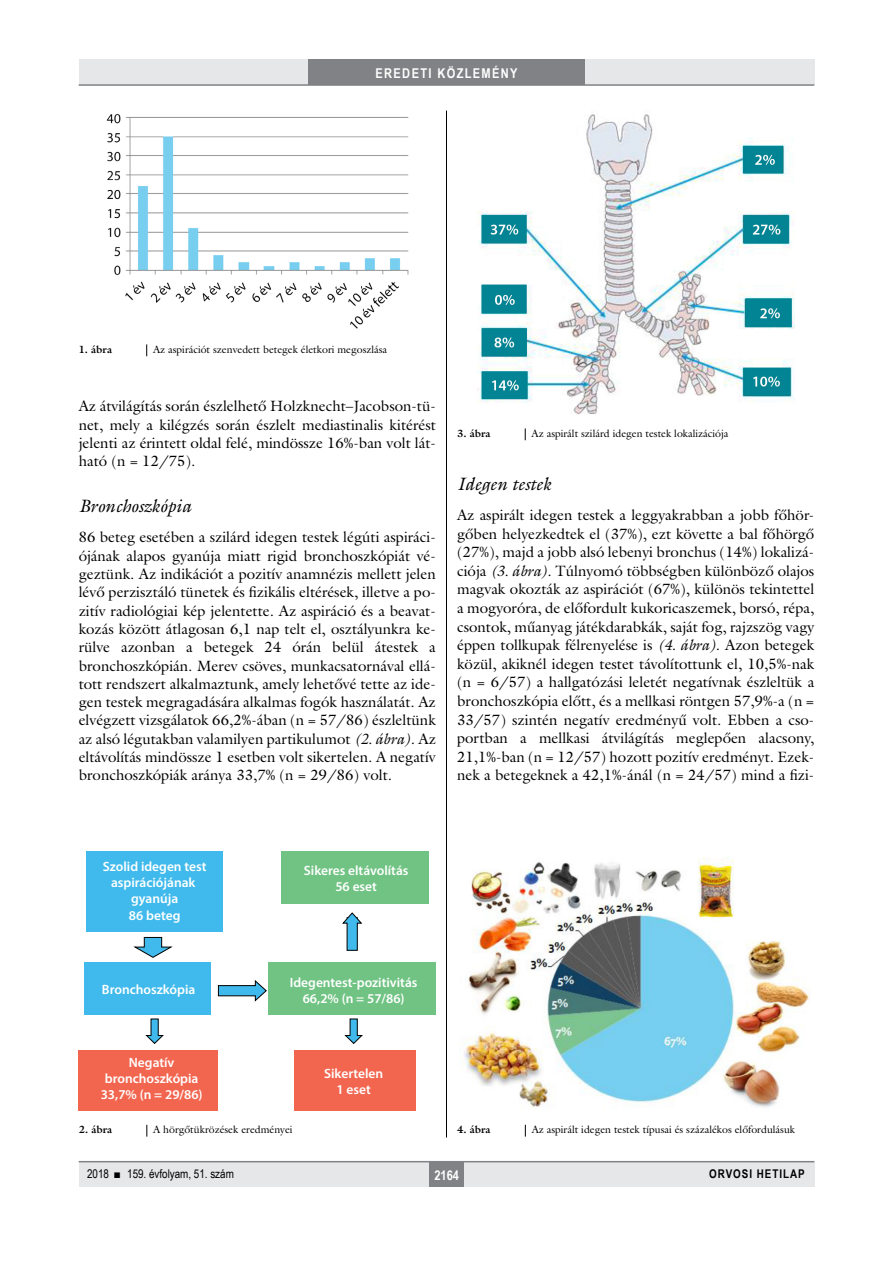
<style>
.page{position:relative;width:893px;height:1263px;background:#fff}
.page>*{position:absolute;margin:0;border:0;box-sizing:border-box;transform-origin:0 0}
.alcimkurziv{font:italic 18px "Galliard Reg";color:#000}
.Body_tompa{font:15px/18.3px "Galliard Reg";color:#000;text-align:justify}
.t1{font:600 13.5px/16.2px "Myriad Pro";color:#fff;text-align:center}
.t2{font:700 13.5px "Arial Narrow";letter-spacing:.1em;color:#fff}
.t3{font:12px "Arial Narrow";color:#000}
.t4{font:700 12px "Arial Narrow";letter-spacing:.08em;color:#000}
.kepalairas2{font:10.5px "Galliard Reg";color:#000}
.kepalairas1{font:700 10.5px "Galliard Reg";color:#000}
.s1{font-style:italic}
</style>
<div class="page">
<div style="left:79px;top:1161px;width:735px;height:25px;background:#e6e7e8"></div>
<hr style="left:79px;top:1161px;width:735px;height:1px;background:#808285">
<div style="left:430px;top:1161px;width:34px;height:25px;background:#808285"></div>
<div style="left:79px;top:60px;width:735px;height:25px;background:#e6e7e8"></div>
<div style="left:308px;top:60px;width:277px;height:25px;background:#808285"></div>
<hr style="left:79px;top:84px;width:735px;height:2px;background:#808285">
<hr style="left:446px;top:111px;width:1px;height:1026px;background:#000">
<img style="left:106px;top:113px;width:303px;height:216px">
<svg style="left:146px;top:344px;width:1px;height:12px"></svg>
<div style="left:87px;top:851px;width:136px;height:81px;background:#40baec"></div>
<svg style="left:133px;top:937px;width:40px;height:21px"></svg>
<div style="left:84px;top:962px;width:127px;height:52px;background:#40baec"></div>
<svg style="left:145px;top:1018px;width:19px;height:26px"></svg>
<svg style="left:344px;top:1018px;width:19px;height:26px"></svg>
<svg style="left:342px;top:912px;width:20px;height:39px"></svg>
<svg style="left:218px;top:980px;width:49px;height:22px"></svg>
<div style="left:282px;top:851px;width:147px;height:52px;background:#70c383"></div>
<div style="left:268px;top:962px;width:168px;height:52px;background:#70c383"></div>
<div style="left:79px;top:1050px;width:139px;height:60px;background:#f26650"></div>
<div style="left:294px;top:1050px;width:121px;height:60px;background:#f26650"></div>
<svg style="left:525px;top:428px;width:1px;height:12px"></svg>
<img style="left:477px;top:114px;width:317px;height:301px">
<img style="left:460px;top:858px;width:351px;height:250px">
<p class="t2" style="left:375px;top:63px;width:144px">EREDETI KÖZLEMÉNY</p>
<p class="kepalairas1" style="left:79px;top:342px;width:35px">1. ábra</p>
<p class="kepalairas2" style="left:153px;top:343px;width:236px">Az aspirációt szenvedett betegek életkori megoszlása</p>
<p class="Body_tompa" style="left:79px;top:397px;width:359px">Az átvilágítás során észlelhető Holzknecht–Jacobson-tü&shy;net, mely a kilégzés során észlelt mediastinalis kitérést jelenti az érintett oldal felé, mindössze 16%-ban volt lát&shy;ható (n = 12/75).</p>
<p class="alcimkurziv" style="left:79px;top:495px;width:114px">Bronchoszkópia</p>
<p class="Body_tompa" style="left:79px;top:528px;width:359px">86 beteg esetében a szilárd idegen testek légúti aspiráci&shy;ójának alapos gyanúja miatt rigid bronchoszkópiát vé&shy;geztünk. Az indikációt a pozitív anamnézis mellett jelen lévő perzisztáló tünetek és fizikális eltérések, illetve a po&shy;zitív radiológiai kép jelentette. Az aspiráció és a beavat&shy;kozás között átlagosan 6,1 nap telt el, osztályunkra ke&shy;rülve azonban a betegek 24 órán belül átestek a bronchoszkópián. Merev csöves, munkacsatornával ellá&shy;tott rendszert alkalmaztunk, amely lehetővé tette az ide&shy;gen testek megragadására alkalmas fogók használatát. Az elvégzett vizsgálatok 66,2%-ában (n = 57/86) észleltünk az alsó légutakban valamilyen partikulumot <span class="s1">(2. ábra)</span>. Az eltávolítás mindössze 1 esetben volt sikertelen. A negatív bronchoszkópiák aránya 33,7% (n = 29/86) volt.</p>
<p class="kepalairas1" style="left:457px;top:426px;width:35px">3. ábra</p>
<p class="kepalairas2" style="left:532px;top:427px;width:198px">Az aspirált szilárd idegen testek lokalizációja</p>
<p class="alcimkurziv" style="left:457px;top:472px;width:95px">Idegen testek</p>
<p class="Body_tompa" style="left:457px;top:505px;width:359px">Az aspirált idegen testek a leggyakrabban a jobb főhör&shy;gőben helyezkedtek el (37%), ezt követte a bal főhörgő (27%), majd a jobb alsó lebenyi bronchus (14%) lokalizá&shy;ciója <span class="s1">(3. ábra)</span>. Túlnyomó többségben különböző olajos magvak okozták az aspirációt (67%), különös tekintettel a mogyoróra, de előfordult kukoricaszemek, borsó, répa, csontok, műanyag játékdarabkák, saját fog, rajzszög vagy éppen tollkupak félrenyelése is <span class="s1">(4. ábra)</span>. Azon betegek közül, akiknél idegen testet távolítottunk el, 10,5%-nak (n = 6/57) a hallgatózási leletét negatívnak észleltük a bronchoszkópia előtt, és a mellkasi röntgen 57,9%-a (n = 33/57) szintén negatív eredményű volt. Ebben a cso&shy;portban a mellkasi átvilágítás meglepően alacsony, 21,1%-ban (n = 12/57) hozott pozitív eredményt. Ezek&shy;nek a betegeknek a 42,1%-ánál (n = 24/57) mind a fizi-</p>
<p class="t1" style="left:103px;top:858px;width:105px">Szolid idegen test aspirációjának gyanúja<br>86 beteg</p>
<p class="t1" style="left:102px;top:981px;width:95px">Bronchoszkópia</p>
<p class="t1" style="left:101px;top:1054px;width:104px">Negatív bronchoszkópia<br>33,7% (n = 29/86)</p>
<p class="t1" style="left:304px;top:862px;width:106px">Sikeres eltávolítás<br>56 eset</p>
<p class="t1" style="left:290px;top:973px;width:129px">Idegentest-pozitivitás<br>66,2% (n = 57/86)</p>
<p class="t1" style="left:324px;top:1065px;width:61px">Sikertelen<br>1 eset</p>
<p class="kepalairas1" style="left:79px;top:1123px;width:35px">2. ábra</p>
<p class="kepalairas2" style="left:153px;top:1123px;width:141px">A hörgőtükrözések eredményei</p>
<p class="kepalairas1" style="left:457px;top:1123px;width:35px">4. ábra</p>
<p class="kepalairas2" style="left:532px;top:1123px;width:265px">Az aspirált idegen testek típusai és százalékos előfordulásuk</p>
<p class="t3" style="left:87px;top:1165px;width:148px">2018 ■ 159. évfolyam, 51. szám</p>
<p class="t2" style="left:434px;top:1165px;width:26px">2164</p>
<p class="t4" style="left:709px;top:1165px;width:97px">ORVOSI HETILAP</p>
</div>
